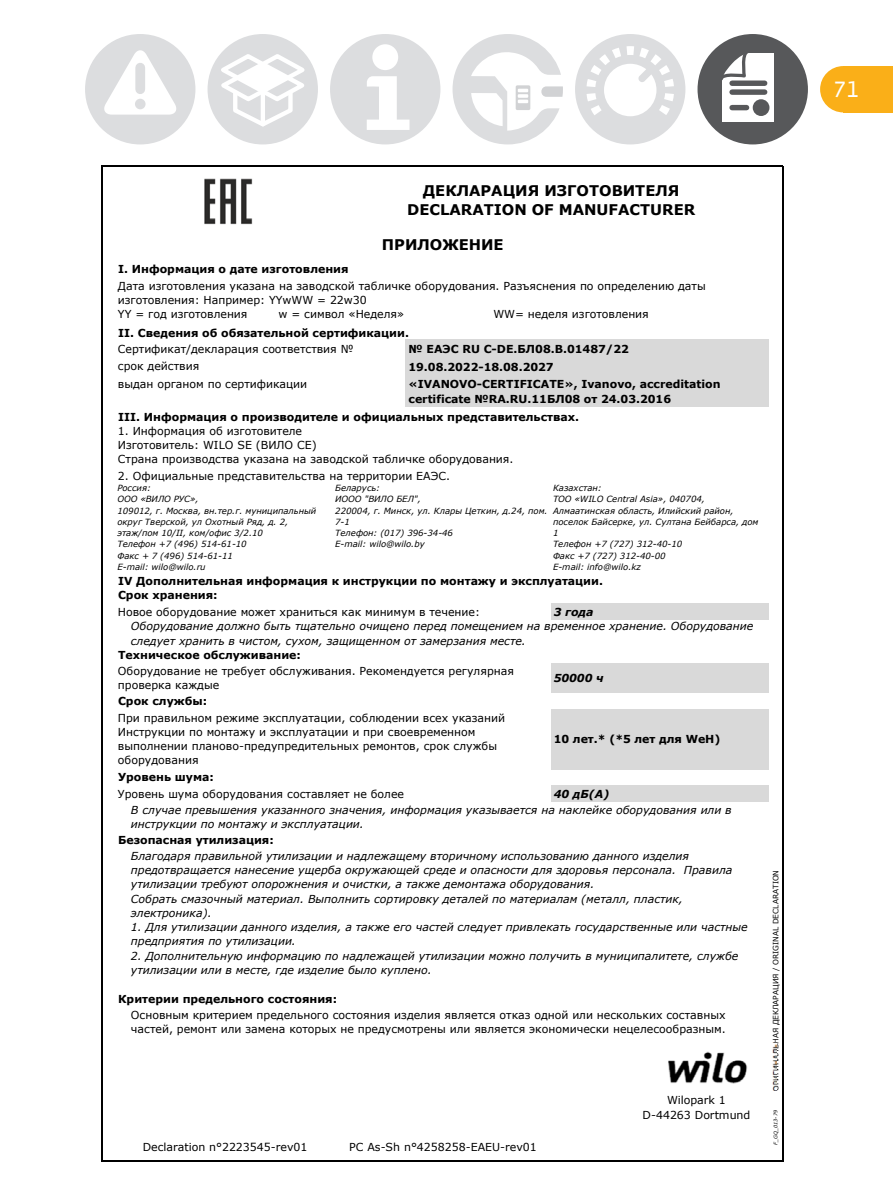
<style>
.page{position:relative;width:893px;height:1191px;background:#fff}
.page>*{position:absolute;margin:0;border:0;box-sizing:border-box;transform-origin:0 0}
.t1{font:24px "WILO Plus Global";color:#fff}
.t2{font:700 14.7px/18.9px "Verdana";color:#000;text-align:center}
.t3{font:11.1px/14.1px "Verdana";letter-spacing:-.005em;color:#000}
.t4{font:italic 11.1px/14.1px "Verdana";letter-spacing:-.005em;color:#000}
.t5{font:700 11.1px/14.1px "Verdana";letter-spacing:-.005em;color:#000}
.t6{font:italic 700 11.1px "Verdana";letter-spacing:-.005em;color:#000}
.t7{font:italic 8.4px/11.4px "Verdana";color:#000}
.t8{font:7.5px "Verdana";color:#000}
.t9{font:italic 5.1px "Verdana";color:#000}
</style>
<div class="page">
<div style="left:85px;top:34px;width:110px;height:110px;background:#dcdddf;border-radius:50%"></div>
<svg style="left:104px;top:50px;width:72px;height:65px"></svg>
<div style="left:135px;top:68px;width:10px;height:21px;background:#dcdddf"></div>
<div style="left:135px;top:99px;width:11px;height:10px;background:#dcdddf;border-radius:50%"></div>
<div style="left:208px;top:34px;width:110px;height:110px;background:#dcdddf;border-radius:50%"></div>
<svg style="left:214px;top:51px;width:97px;height:78px"></svg>
<div style="left:330px;top:34px;width:110px;height:110px;background:#dcdddf;border-radius:50%"></div>
<div style="left:372px;top:44px;width:26px;height:26px;background:#fff;border-radius:50%"></div>
<svg style="left:367px;top:76px;width:42px;height:54px"></svg>
<svg style="left:453px;top:34px;width:110px;height:110px"></svg>
<div style="left:575px;top:34px;width:110px;height:110px;background:#dcdddf;border-radius:50%"></div>
<svg style="left:586px;top:46px;width:88px;height:70px"></svg>
<div style="left:820px;top:66px;width:46px;height:46px;background:#faaf18;border-radius:50%"></div>
<div style="left:843px;top:66px;width:50px;height:46px;background:#faaf18"></div>
<div style="left:697px;top:34px;width:111px;height:110px;background:#57585a;border-radius:50%"></div>
<div style="left:722px;top:53px;width:52px;height:68px;background:#fff"></div>
<svg style="left:717px;top:42px;width:31px;height:40px"></svg>
<div style="left:753px;top:99px;width:16px;height:17px;background:#57585a;border-radius:50%"></div>
<div style="left:732px;top:89px;width:33px;height:6px;background:#57585a"></div>
<div style="left:732px;top:80px;width:33px;height:6px;background:#57585a"></div>
<div style="left:732px;top:105px;width:15px;height:5px;background:#57585a"></div>
<div style="left:406px;top:340px;width:363px;height:67px;background:#d9d9d9"></div>
<div style="left:551px;top:603px;width:218px;height:17px;background:#d9d9d9"></div>
<div style="left:551px;top:663px;width:218px;height:30px;background:#d9d9d9"></div>
<div style="left:551px;top:709px;width:218px;height:60px;background:#d9d9d9"></div>
<div style="left:551px;top:785px;width:218px;height:17px;background:#d9d9d9"></div>
<hr style="left:101px;top:165px;width:1px;height:996px;background:#000">
<hr style="left:782px;top:166px;width:1px;height:995px;background:#000">
<hr style="left:102px;top:165px;width:681px;height:1px;background:#000">
<hr style="left:102px;top:1160px;width:681px;height:1px;background:#000">
<img style="left:204px;top:178px;width:49px;height:47px">
<img style="left:668px;top:1042px;width:108px;height:48px">
<h2 class="t2" style="left:407px;top:180px;width:290px">ДЕКЛАРАЦИЯ ИЗГОТОВИТЕЛЯ<br>DECLARATION OF MANUFACTURER</h2>
<p class="t5" style="left:118px;top:262px;width:232px">I. Информация о дате изготовления</p>
<h2 class="t2" style="left:382px;top:234px;width:123px">ПРИЛОЖЕНИЕ</h2>
<p class="t3" style="left:118px;top:278px;width:589px">Дата изготовления указана на заводской табличке оборудования. Разъяснения по определению даты изготовления: Например: YYwWW = 22w30<br>YY = год изготовления</p>
<p class="t3" style="left:279px;top:307px;width:127px">w = символ «Неделя»</p>
<p class="t3" style="left:493px;top:307px;width:157px">WW= неделя изготовления</p>
<p class="t5" style="left:118px;top:326px;width:292px">II. Сведения об обязательной сертификации.</p>
<p class="t3" style="left:118px;top:341px;width:237px;line-height:16.5px">Сертификат/декларация соответствия № срок действия</p>
<p class="t3" style="left:118px;top:377px;width:191px">выдан органом по сертификации</p>
<p class="t5" style="left:118px;top:409px;width:463px">III. Информация о производителе и официальных представительствах.</p>
<p class="t5" style="left:408px;top:339px;width:222px;line-height:18.6px">№ ЕАЭС RU C-DE.БЛ08.В.01487/22<br>19.08.2022-18.08.2027</p>
<p class="t5" style="left:408px;top:377px;width:314px">«IVANOVO-CERTIFICATE», Ivanovo, accreditation certificate №RA.RU.11БЛ08 от 24.03.2016</p>
<p class="t3" style="left:118px;top:424px;width:397px">1. Информация об изготовителе<br>Изготовитель: WILO SE (ВИЛО СЕ)<br>Страна производства указана на заводской табличке оборудования.</p>
<p class="t3" style="left:118px;top:468px;width:334px">2. Официальные представительства на территории ЕАЭС.</p>
<p class="t7" style="left:117px;top:482px;width:200px">Россия:<br>ООО «ВИЛО РУС»,<br>109012, г. Москва, вн.тер.г. муниципальный округ Тверской, ул Охотный Ряд, д. 2, этаж/пом 10/II, ком/офис 3/2.10<br>Телефон +7 (496) 514-61-10<br>Факс + 7 (496) 514-61-11<br>E-mail: wilo@wilo.ru</p>
<p class="t7" style="left:335px;top:482px;width:214px">Беларусь:<br>ИООО "ВИЛО БЕЛ",<br>220004, г. Минск, ул. Клары Цеткин, д.24, пом.<br>7-1<br>Телефон: (017) 396-34-46<br>E-mail: wilo@wilo.by</p>
<p class="t7" style="left:553px;top:482px;width:207px">Казахстан:<br>TOO «WILO Central Asia», 040704,<br>Алмаатинская область, Илийский район, поселок Байсерке, ул. Султана Бейбарса, дом<br>1<br>Телефон +7 (727) 312-40-10<br>Факс +7 (727) 312-40-00<br>E-mail: info@wilo.kz</p>
<p class="t3" style="left:118px;top:604px;width:364px">Новое оборудование может храниться как минимум в течение:</p>
<p class="t6" style="left:554px;top:604px;width:41px">3 года</p>
<p class="t5" style="left:118px;top:573px;width:486px">IV Дополнительная информация к инструкции по монтажу и эксплуатации.</p>
<p class="t5" style="left:118px;top:588px;width:101px">Срок хранения:</p>
<p class="t4" style="left:131px;top:619px;width:624px">Оборудование должно быть тщательно очищено перед помещением на временное хранение. Оборудование следует хранить в чистом, сухом, защищенном от замерзания месте.</p>
<p class="t5" style="left:118px;top:647px;width:184px">Техническое обслуживание:</p>
<p class="t5" style="left:118px;top:693px;width:91px">Срок службы:</p>
<p class="t3" style="left:118px;top:663px;width:398px">Оборудование не требует обслуживания. Рекомендуется регулярная проверка каждые</p>
<p class="t6" style="left:554px;top:670px;width:51px">50000 ч</p>
<p class="t3" style="left:118px;top:710px;width:389px">При правильном режиме эксплуатации, соблюдении всех указаний Инструкции по монтажу и эксплуатации и при своевременном выполнении планово-предупредительных ремонтов, срок службы оборудования</p>
<p class="t5" style="left:554px;top:732px;width:168px">10 лет.* (*5 лет для WeH)</p>
<p class="t5" style="left:118px;top:770px;width:97px">Уровень шума:</p>
<p class="t4" style="left:131px;top:802px;width:602px">В случае превышения указанного значения, информация указывается на наклейке оборудования или в инструкции по монтажу и эксплуатации.</p>
<p class="t3" style="left:118px;top:786px;width:288px">Уровень шума оборудования составляет не более</p>
<p class="t6" style="left:554px;top:786px;width:57px">40 дБ(А)</p>
<p class="t5" style="left:118px;top:832px;width:157px">Безопасная утилизация:</p>
<p class="t4" style="left:131px;top:848px;width:603px">Благодаря правильной утилизации и надлежащему вторичному использованию данного изделия предотвращается нанесение ущерба окружающей среде и опасности для здоровья персонала. Правила утилизации требуют опорожнения и очистки, а также демонтажа оборудования.<br>Собрать смазочный материал. Выполнить сортировку деталей по материалам (металл, пластик, электроника).</p>
<p class="t4" style="left:131px;top:920px;width:618px">1. Для утилизации данного изделия, а также его частей следует привлекать государственные или частные предприятия по утилизации.</p>
<p class="t4" style="left:131px;top:948px;width:609px">2. Дополнительную информацию по надлежащей утилизации можно получить в муниципалитете, службе утилизации или в месте, где изделие было куплено.</p>
<p class="t5" style="left:118px;top:991px;width:220px">Критерии предельного состояния:</p>
<p class="t3" style="left:131px;top:1007px;width:596px">Основным критерием предельного состояния изделия является отказ одной или нескольких составных частей, ремонт или замена которых не предусмотрены или является экономически нецелесообразным.</p>
<p class="t3" style="left:143px;top:1139px;width:166px">Declaration n°2223545-rev01</p>
<p class="t3" style="left:349px;top:1139px;width:189px">PC As-Sh n°4258258-EAEU-rev01</p>
<p class="t3" style="left:643px;top:1093px;width:109px;text-align:center">Wilopark 1<br>D-44263 Dortmund</p>
<p class="t8" style="left:770px;top:1090px;width:222px;rotate:-90deg">ОРИГИНАЛЬНАЯ ДЕКЛАРАЦИЯ / ORIGINAL DECLARATION</p>
<p class="t9" style="left:772px;top:1144px;width:36px;rotate:-90deg">F_GQ_013-79</p>
<h1 class="t1" style="left:834px;top:74px;width:27px">71</h1>
</div>
